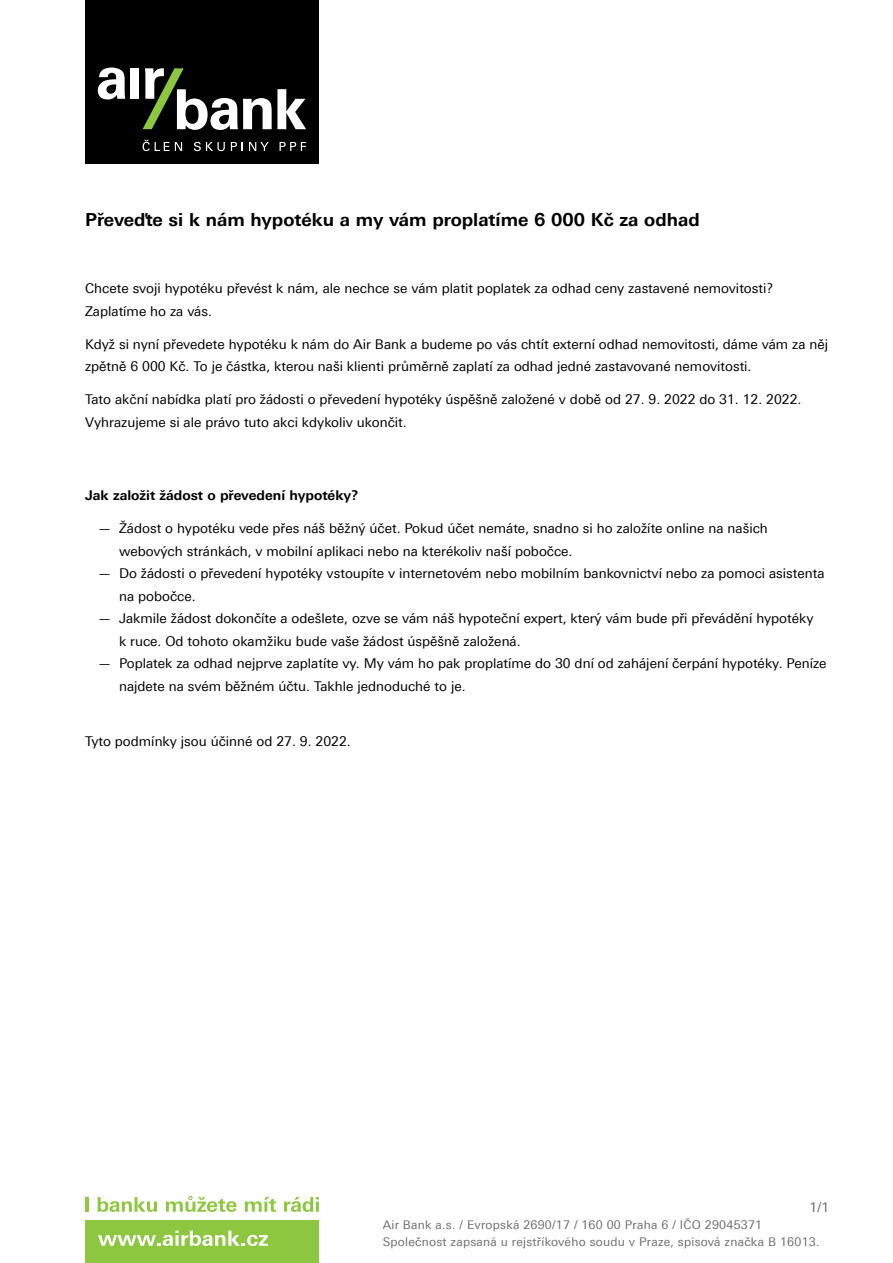
<style>
.page{position:relative;width:893px;height:1263px;background:#fff}
.page>*{position:absolute;margin:0;border:0;box-sizing:border-box;transform-origin:0 0}
.t1{font:700 18px "Linotype Univers 630";color:#000}
.t2{font:13.5px/22.5px "Linotype Univers 430";color:#000}
.t3{font:700 13.5px "Linotype Univers 630";color:#000}
.t4{font:13.5px "Linotype Univers 430";color:#6d6e71}
.t5{font:12px/17.1px "Linotype Univers 430";letter-spacing:.02em;color:#6d6e71}
</style>
<div class="page">
<div style="left:85px;top:0;width:234px;height:164px;background:#000"></div>
<svg style="left:98px;top:68px;width:27px;height:31px"></svg>
<div style="left:130px;top:68px;width:9px;height:31px;background:#fff"></div>
<svg style="left:143px;top:68px;width:163px;height:62px"></svg>
<svg style="left:175px;top:142px;width:7px;height:9px"></svg>
<svg style="left:194px;top:142px;width:31px;height:9px"></svg>
<svg style="left:231px;top:142px;width:12px;height:9px"></svg>
<svg style="left:249px;top:142px;width:20px;height:9px"></svg>
<svg style="left:280px;top:142px;width:26px;height:9px"></svg>
<svg style="left:143px;top:140px;width:26px;height:11px"></svg>
<hr style="left:85px;top:1197px;width:3px;height:15px;background:#8dc63f">
<svg style="left:98px;top:1197px;width:59px;height:15px"></svg>
<svg style="left:166px;top:1196px;width:71px;height:16px"></svg>
<svg style="left:245px;top:1197px;width:31px;height:15px"></svg>
<svg style="left:284px;top:1197px;width:35px;height:15px"></svg>
<div style="left:85px;top:1220px;width:234px;height:43px;background:#8dc63f"></div>
<svg style="left:98px;top:1230px;width:170px;height:16px"></svg>
<h1 class="t1" style="left:85px;top:208px;width:616px">Převeďte si k nám hypotéku a my vám proplatíme 6 000 Kč za odhad</h1>
<p class="t2" style="left:85px;top:277px;width:690px">Chcete svoji hypotéku převést k nám, ale nechce se vám platit poplatek za odhad ceny zastavené nemovitosti?<br>Zaplatíme ho za vás.</p>
<p class="t2" style="left:85px;top:333px;width:745px">Když si nyní převedete hypotéku k nám do Air Bank a budeme po vás chtít externí odhad nemovitosti, dáme vám za něj zpětně 6 000 Kč. To je částka, kterou naši klienti průměrně zaplatí za odhad jedné zastavované nemovitosti.</p>
<p class="t2" style="left:85px;top:388px;width:718px">Tato akční nabídka platí pro žádosti o převedení hypotéky úspěšně založené v době od 27. 9. 2022 do 31. 12. 2022.<br>Vyhrazujeme si ale právo tuto akci kdykoliv ukončit.</p>
<p class="t3" style="left:85px;top:487px;width:275px">Jak založit žádost o převedení hypotéky?</p>
<p class="t2" style="left:119px;top:517px;width:650px;text-indent:-21px">— Žádost o hypotéku vede přes náš běžný účet. Pokud účet nemáte, snadno si ho založíte online na našich webových stránkách, v mobilní aplikaci nebo na kterékoliv naší pobočce.</p>
<p class="t2" style="left:119px;top:562px;width:707px;text-indent:-21px">— Do žádosti o převedení hypotéky vstoupíte v internetovém nebo mobilním bankovnictví nebo za pomoci asistenta na pobočce.</p>
<p class="t2" style="left:119px;top:607px;width:696px;text-indent:-21px">— Jakmile žádost dokončíte a odešlete, ozve se vám náš hypoteční expert, který vám bude při převádění hypotéky k ruce. Od tohoto okamžiku bude vaše žádost úspěšně založená.</p>
<p class="t2" style="left:119px;top:652px;width:709px;text-indent:-21px">— Poplatek za odhad nejprve zaplatíte vy. My vám ho pak proplatíme do 30 dní od zahájení čerpání hypotéky. Peníze najdete na svém běžném účtu. Takhle jednoduché to je.</p>
<p class="t2" style="left:85px;top:730px;width:267px">Tyto podmínky jsou účinné od 27. 9. 2022.</p>
<p class="t4" style="left:810px;top:1199px;width:21px">1/1</p>
<p class="t5" style="left:383px;top:1216px;width:438px">Air Bank a.s. / Evropská 2690/17 / 160 00 Praha 6 / IČO 29045371<br>Společnost zapsaná u rejstříkového soudu v Praze, spisová značka B 16013.</p>
</div>
